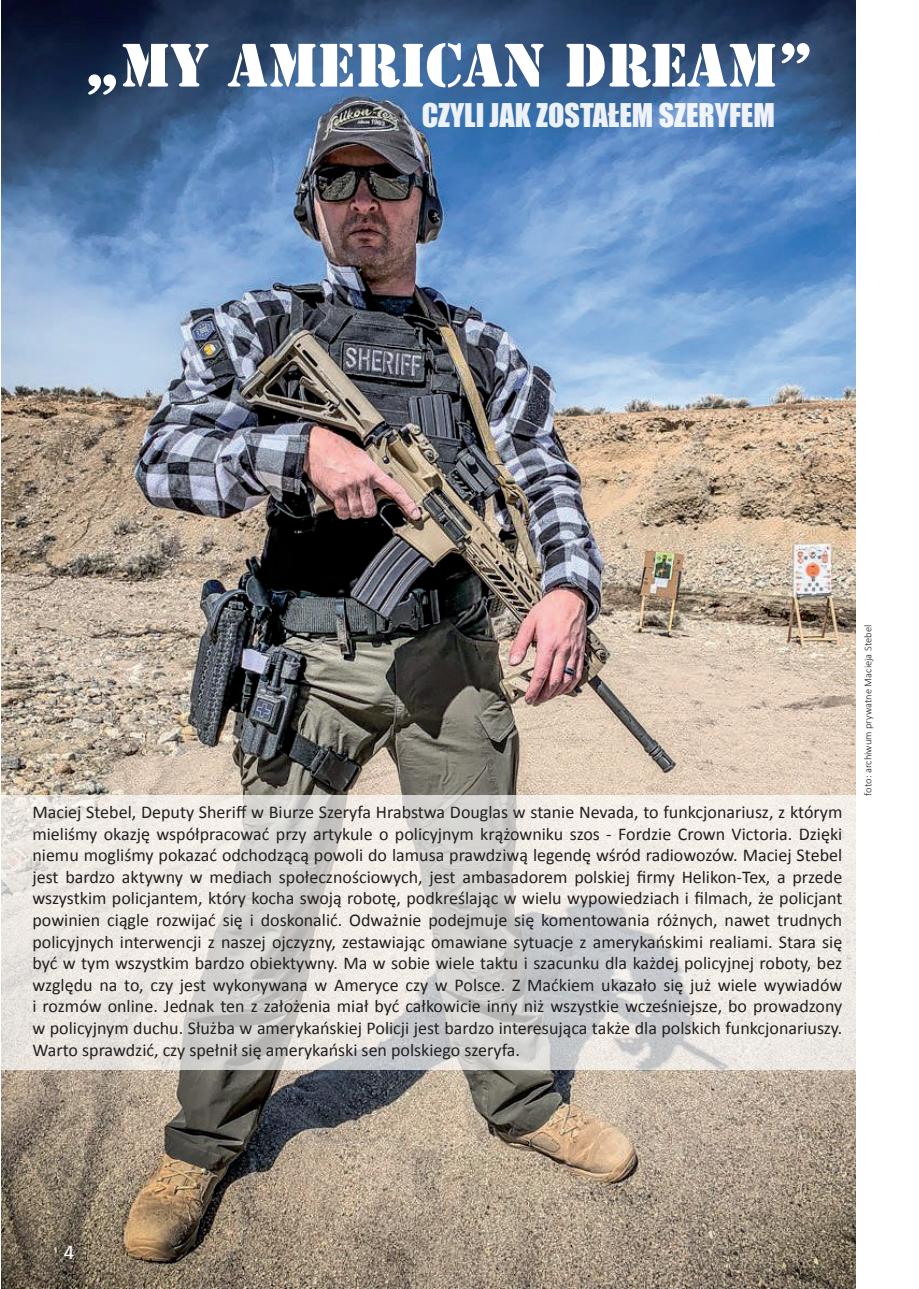
<style>
.page{position:relative;width:919px;height:1289px;background:#fff}
.page>*{position:absolute;margin:0;border:0;box-sizing:border-box;transform-origin:0 0}
.t1{font:57px "Stencil Std";color:#fff}
.t2{font:30px "Impact";color:#fff}
.t3{font:21px "Calibri";color:#fff}
.t4{font:18px/21.6px "Calibri";color:#231f20;text-align:justify}
.t5{font:300 10.5px "Calibri";color:#231f20}
</style>
<div class="page">
<img style="left:1px;top:0;width:854px;height:1288px">
<svg style="left:1px;top:795px;width:854px;height:274px;background:#e3e0dc"></svg>
<h1 class="t1" style="left:84px;top:28px;width:731px">„MY AMERICAN DREAM”</h1>
<h2 class="t2" style="left:421px;top:92px;width:355px">CZYLI JAK ZOSTAŁEM SZERYFEM</h2>
<p class="t4" style="left:32px;top:801px;width:811px">Maciej Stebel, Deputy Sheriff w Biurze Szeryfa Hrabstwa Douglas w stanie Nevada, to funkcjonariusz, z którym mieliśmy okazję współpracować przy artykule o policyjnym krążowniku szos - Fordzie Crown Victoria. Dzięki niemu mogliśmy pokazać odchodzącą powoli do lamusa prawdziwą legendę wśród radiowozów. Maciej Stebel jest bardzo aktywny w mediach społecznościowych, jest ambasadorem polskiej firmy Helikon-Tex, a przede wszystkim policjantem, który kocha swoją robotę, podkreślając w wielu wypowiedziach i filmach, że policjant powinien ciągle rozwijać się i doskonalić. Odważnie podejmuje się komentowania różnych, nawet trudnych policyjnych interwencji z naszej ojczyzny, zestawiając omawiane sytuacje z amerykańskimi realiami. Stara się być w tym wszystkim bardzo obiektywny. Ma w sobie wiele taktu i szacunku dla każdej policyjnej roboty, bez względu na to, czy jest wykonywana w Ameryce czy w Polsce. Z Maćkiem ukazało się już wiele wywiadów i rozmów online. Jednak ten z założenia miał być całkowicie inny niż wszystkie wcześniejsze, bo prowadzony w policyjnym duchu. Służba w amerykańskiej Policji jest bardzo interesująca także dla polskich funkcjonariuszy.<br>Warto sprawdzić, czy spełnił się amerykański sen polskiego szeryfa.</p>
<p class="t5" style="left:861px;top:795px;width:172px;rotate:-90deg">foto: archiwum prywatne Macieja Stebel</p>
<p class="t3" style="left:64px;top:1238px;width:12px">4</p>
</div>
